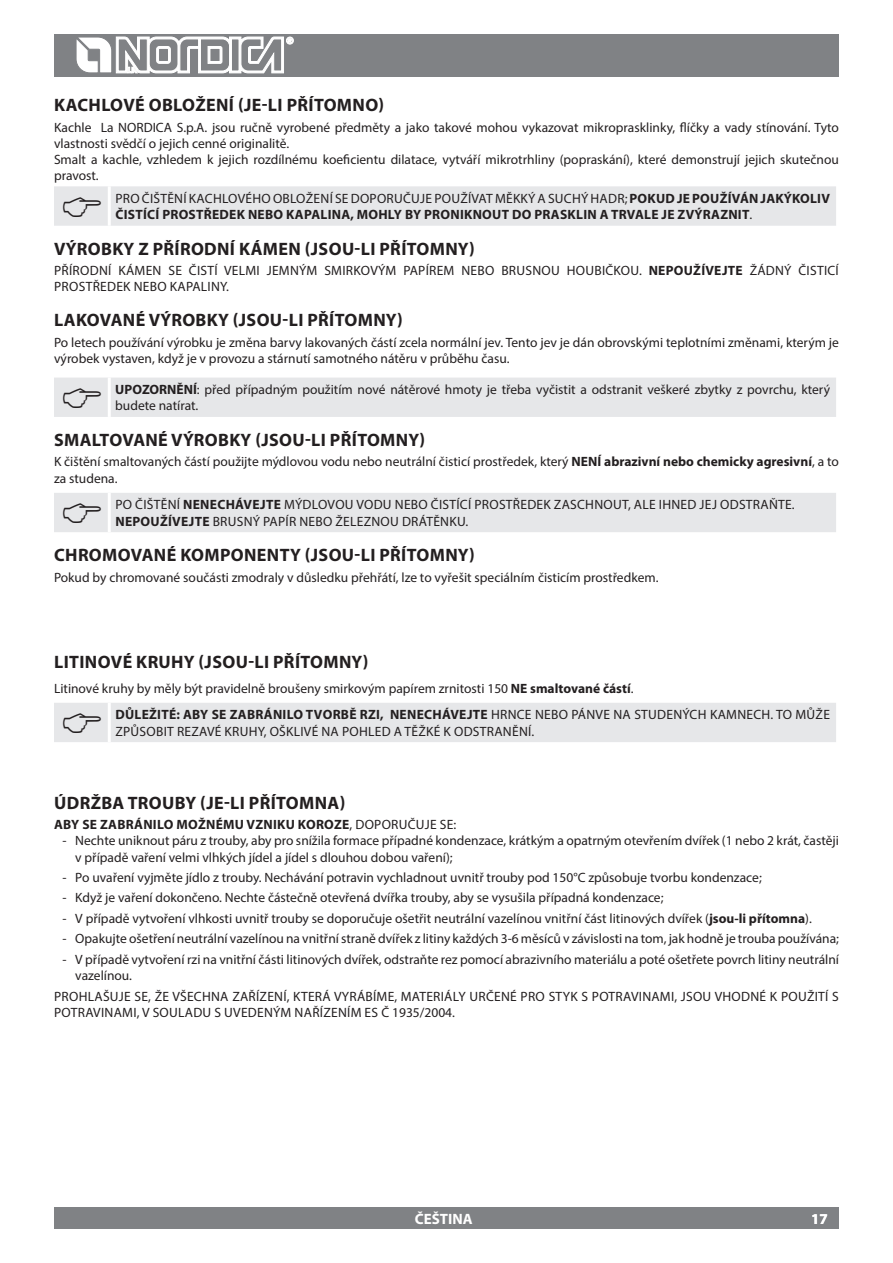
<style>
.page{position:relative;width:893px;height:1263px;background:#fff}
.page>*{position:absolute;margin:0;border:0;box-sizing:border-box;transform-origin:0 0}
.t1{font:700 18px "Myriad Pro";letter-spacing:.02em;color:#231f20}
.t2{font:700 15px "Myriad Pro";color:#fff}
.t3{font:13.5px/16.2px "Myriad Pro";color:#231f20}
.t4{font:700 13.5px/16.2px "Myriad Pro";letter-spacing:.02em;color:#231f20}
.t5{font:13.5px "Myriad Pro";letter-spacing:.02em;color:#231f20}
.t6{font:700 13.5px "Myriad Pro";color:#231f20}
.s1{font-weight:400}
.s2{font-weight:700}
</style>
<div class="page">
<div style="left:54px;top:34px;width:785px;height:43px;background:#808285"></div>
<svg style="left:76px;top:37px;width:217px;height:36px"></svg>
<div style="left:54px;top:1208px;width:785px;height:21px;background:#808285"></div>
<div style="left:54px;top:186px;width:782px;height:40px;background:#e6e7e9"></div>
<div style="left:54px;top:378px;width:782px;height:39px;background:#e6e7e9"></div>
<div style="left:54px;top:493px;width:782px;height:39px;background:#e6e7e9"></div>
<div style="left:54px;top:703px;width:782px;height:39px;background:#e6e7e9"></div>
<h1 class="t1" style="left:54px;top:93px;width:13px">KACHLO</h1>
<h1 class="t1" style="left:123px;top:93px;width:38px">VÉ OBLOŽENÍ</h1>
<h1 class="t1" style="left:238px;top:93px;width:148px">(JE-LI PŘÍTOMNO)</h1>
<p class="t3" style="left:54px;top:119px;width:786px">Kachle La NORDICA S.p.A. jsou ručně vyrobené předměty a jako takové mohou vykazovat mikroprasklinky, flíčky a vady stínování. Tyto vlastnosti svědčí o jejich cenné originalitě.<br>Smalt a kachle, vzhledem k jejich rozdílnému koeficientu dilatace, vytváří mikrotrhliny (popraskání), které demonstrují jejich skutečnou pravost.</p>
<p class="t5" style="left:115px;top:190px;width:167px">Pro čištění kachlového oblo</p>
<p class="t3" style="left:306px;top:190px;width:55px">žení sedoporu</p>
<p class="t3" style="left:403px;top:190px;width:41px">čuje pou</p>
<p class="t5" style="left:460px;top:190px;width:149px">žívat měkký a suchý hadr</p>
<p class="t4" style="left:115px;top:190px;width:715px;text-indent:509px"><span class="s1">;</span> POKUD JE POUŽÍVÁN JAKÝKOLIV<br>ČISTÍCÍ PROSTŘEDEK NEBO KAPALINA, MOHLY BY PRONIKNOUT DO PRASKLIN A TRVALE JE ZVÝR</p>
<p class="t4" style="left:711px;top:206px;width:43px">AZNIT<span class="s1">.</span></p>
<h1 class="t1" style="left:54px;top:237px;width:47px">VÝROBKY</h1>
<h1 class="t1" style="left:138px;top:237px;width:65px">Z PŘÍRODNÍ</h1>
<h1 class="t1" style="left:239px;top:237px;width:13px">KÁMEN</h1>
<h1 class="t1" style="left:305px;top:237px;width:171px">(JSOU-LI PŘÍTOMNY)</h1>
<p class="t5" style="left:54px;top:262px;width:178px">PŘÍRODNÍ KÁMEN se čistí velmi</p>
<p class="t3" style="left:267px;top:262px;width:15px">jemn</p>
<p class="t3" style="left:299px;top:262px;width:34px">ým smir</p>
<p class="t3" style="left:353px;top:262px;width:85px">kovým pap írem</p>
<p class="t3" style="left:461px;top:262px;width:9px">nebo</p>
<p class="t3" style="left:501px;top:262px;width:10px">brusnou</p>
<p class="t3" style="left:567px;top:262px;width:18px">houbi</p>
<p class="t4" style="left:605px;top:262px;width:53px"><span class="s1">čkou.</span> NEPOUŽÍ</p>
<p class="t4" style="left:705px;top:262px;width:17px">VEJTE</p>
<p class="t3" style="left:750px;top:262px;width:64px">žádný čistic</p>
<p class="t3" style="left:836px;top:262px;width:5px">í</p>
<p class="t3" style="left:54px;top:279px;width:9px">prost</p>
<p class="t3" style="left:93px;top:279px;width:50px">ředek nebo</p>
<p class="t3" style="left:170px;top:279px;width:16px">kapalin</p>
<p class="t3" style="left:220px;top:279px;width:10px">y.</p>
<h1 class="t1" style="left:54px;top:309px;width:12px">LAKO</h1>
<h1 class="t1" style="left:100px;top:309px;width:24px">VANÉ</h1>
<h1 class="t1" style="left:149px;top:309px;width:47px">VÝROBKY</h1>
<h1 class="t1" style="left:233px;top:309px;width:171px">(JSOU-LI PŘÍTOMNY)</h1>
<p class="t3" style="left:54px;top:334px;width:786px">Po letech používání výrobku je změna barvy lakovaných částí zcela normální jev. Tento jev je dán obrovskými teplotními změnami, kterým je výrobek vystaven, když je v provozu a stárnutí samotného nátěru v průběhu času.</p>
<p class="t4" style="left:115px;top:381px;width:10px">UPOZO</p>
<p class="t4" style="left:159px;top:381px;width:17px">RNĚNÍ</p>
<p class="t3" style="left:115px;top:381px;width:716px;text-indent:82px">: před případným použitím nové nátěrové hmoty je třeba vyčistit a odstranit veškeré zbytky z povrchu, který budete natírat.</p>
<h1 class="t1" style="left:54px;top:428px;width:13px">SMALTO</h1>
<h1 class="t1" style="left:122px;top:428px;width:24px">VANÉ</h1>
<h1 class="t1" style="left:171px;top:428px;width:47px">VÝROBKY</h1>
<h1 class="t1" style="left:255px;top:428px;width:171px">(JSOU-LI PŘÍTOMNY)</h1>
<p class="t3" style="left:54px;top:453px;width:526px">K čištění smaltovaných částí použijte mýdlovou vodu nebo neutrální čisticí prostředek, který <span class="s2">NENÍ</span></p>
<p class="t6" style="left:604px;top:453px;width:236px">ABRAZIVNÍ NEBO CHEMICKY AGRESIVNÍ<span class="s1">, a to</span></p>
<p class="t3" style="left:115px;top:464px;width:78px;line-height:26.8px;text-indent:-61px">za studena.<br>Po čištění <span class="s2">NENECHÁ</span></p>
<p class="t4" style="left:244px;top:496px;width:17px">VEJTE</p>
<p class="t3" style="left:284px;top:497px;width:28px">mýdlovou</p>
<p class="t3" style="left:356px;top:497px;width:10px">vodu</p>
<p class="t3" style="left:395px;top:497px;width:9px">nebo</p>
<p class="t3" style="left:431px;top:497px;width:52px">čistící prost</p>
<p class="t3" style="left:513px;top:497px;width:50px">ředek zasc</p>
<p class="t3" style="left:585px;top:497px;width:19px">hnout</p>
<p class="t3" style="left:628px;top:497px;width:14px">, ale</p>
<p class="t3" style="left:659px;top:497px;width:22px">ihned</p>
<p class="t3" style="left:700px;top:497px;width:30px">jej odstra</p>
<p class="t3" style="left:769px;top:497px;width:27px">ňte.</p>
<p class="t4" style="left:115px;top:513px;width:9px">NEPOUŽÍ</p>
<p class="t4" style="left:172px;top:513px;width:17px">VEJTE</p>
<p class="t3" style="left:213px;top:513px;width:9px">brusn</p>
<p class="t3" style="left:253px;top:513px;width:56px">ý papírnebo</p>
<p class="t3" style="left:336px;top:513px;width:17px">železnou</p>
<p class="t3" style="left:402px;top:513px;width:68px">drátěnku.</p>
<h1 class="t1" style="left:54px;top:543px;width:50px">CH ROMO</h1>
<h1 class="t1" style="left:131px;top:543px;width:24px">VANÉ</h1>
<h1 class="t1" style="left:180px;top:543px;width:13px">KOMPONENTY</h1>
<h1 class="t1" style="left:305px;top:543px;width:171px">(JSOU-LI PŘÍTOMNY)</h1>
<p class="t3" style="left:54px;top:569px;width:606px">Pokud by chromované součásti zmodraly v důsledku přehřátí, lze to vyřešit speciálním čisticím prostředkem.</p>
<h1 class="t1" style="left:54px;top:650px;width:117px">LITINOVÉ KRUHY</h1>
<h1 class="t1" style="left:199px;top:650px;width:171px">(JSOU-LI PŘÍTOMNY)</h1>
<p class="t3" style="left:115px;top:674px;width:520px;line-height:26.8px;text-indent:-61px">Litinové kruhy by měly být pravidelně broušeny smirkovým papírem zrnitosti 150 <span class="s2">NE SMALTOVANÉ ČÁSTÍ</span>.<br><span class="s2">DŮLEŽITÉ</span></p>
<p class="t4" style="left:176px;top:706px;width:333px">: ABY SE ZABRÁNILO TVORBĚ RZI, NENECHÁVEJTE <span class="s1">hrnce</span></p>
<p class="t3" style="left:535px;top:706px;width:9px">nebo</p>
<p class="t3" style="left:571px;top:706px;width:24px">pánve</p>
<p class="t3" style="left:613px;top:706px;width:30px">na studen</p>
<p class="t3" style="left:682px;top:706px;width:45px">ých kamnec</p>
<p class="t3" style="left:761px;top:706px;width:68px">h. To může</p>
<p class="t3" style="left:115px;top:723px;width:32px">způsobit</p>
<p class="t3" style="left:177px;top:723px;width:9px">rezav</p>
<p class="t5" style="left:215px;top:723px;width:162px">é kru hy, ošklivé na po hled</p>
<p class="t3" style="left:394px;top:723px;width:70px">a těžké k odstran</p>
<p class="t3" style="left:512px;top:723px;width:24px">ění.</p>
<h1 class="t1" style="left:54px;top:791px;width:49px">ÚDRŽBA</h1>
<h1 class="t1" style="left:128px;top:791px;width:34px">TROUBY</h1>
<h1 class="t1" style="left:200px;top:791px;width:147px">(JE-LI PŘÍTOMNA)</h1>
<p class="t4" style="left:54px;top:816px;width:311px">ABY SE ZABRÁNILO MOŽNÉMU VZNIKU KOROZE<span class="s1">, doporu</span></p>
<p class="t3" style="left:408px;top:816px;width:50px">čuje se:</p>
<p class="t3" style="left:75px;top:832px;width:765px;text-indent:-13px">- Nechte uniknout páru z trouby, aby pro snížila formace případné kondenzace, krátkým a opatrným otevřením dvířek (1 nebo 2 krát, častěji v případě vaření velmi vlhkých jídel a jídel s dlouhou dobou vaření);</p>
<p class="t3" style="left:63px;top:869px;width:701px">- Po uvaření vyjměte jídlo z trouby. Nechávání potravin vychladnout uvnitř trouby pod 150°C způsobuje tvorbu kondenzace;</p>
<p class="t3" style="left:63px;top:890px;width:602px">- Když je vaření dokončeno. Nechte částečně otevřená dvířka trouby, aby se vysušila případná kondenzace;</p>
<p class="t3" style="left:63px;top:910px;width:751px">- V případě vytvoření vlhkosti uvnitř trouby se doporučuje ošetřit neutrální vazelínou vnitřní část litinových dvířek (<span class="s2">JSOU-LI PŘÍTOMNA</span>).</p>
<p class="t3" style="left:63px;top:930px;width:778px">- Opakujte ošetření neutrální vazelínou na vnitřní straně dvířek z litiny každých 3-6 měsíců v závislosti na tom, jak hodně je trouba používána;</p>
<p class="t3" style="left:75px;top:951px;width:765px;text-indent:-13px">- V případě vytvoření rzi na vnitřní části litinových dvířek, odstraňte rez pomocí abrazivního materiálu a poté ošetřete povrch litiny neutrální vazelínou.</p>
<p class="t5" style="left:54px;top:988px;width:355px">Prohlašuje se, že všechna zařízen í, která vyrábíme, materi</p>
<p class="t3" style="left:444px;top:988px;width:85px">ály určen é pro</p>
<p class="t3" style="left:549px;top:988px;width:52px">styk spotravinami</p>
<p class="t3" style="left:674px;top:988px;width:21px">, jsou</p>
<p class="t3" style="left:715px;top:988px;width:27px">vhodn</p>
<p class="t3" style="left:759px;top:988px;width:31px">é k pou</p>
<p class="t3" style="left:807px;top:988px;width:32px">žití s</p>
<p class="t3" style="left:54px;top:1004px;width:9px">potravinami</p>
<p class="t3" style="left:137px;top:1004px;width:26px">, v souladu</p>
<p class="t3" style="left:214px;top:1004px;width:19px">s uveden</p>
<p class="t3" style="left:273px;top:1004px;width:183px">ým na řízen ím ES č 1935/2004.</p>
<p class="t2" style="left:415px;top:1209px;width:59px">ČEŠTINA</p>
<p class="t2" style="left:811px;top:1209px;width:18px">17</p>
</div>
